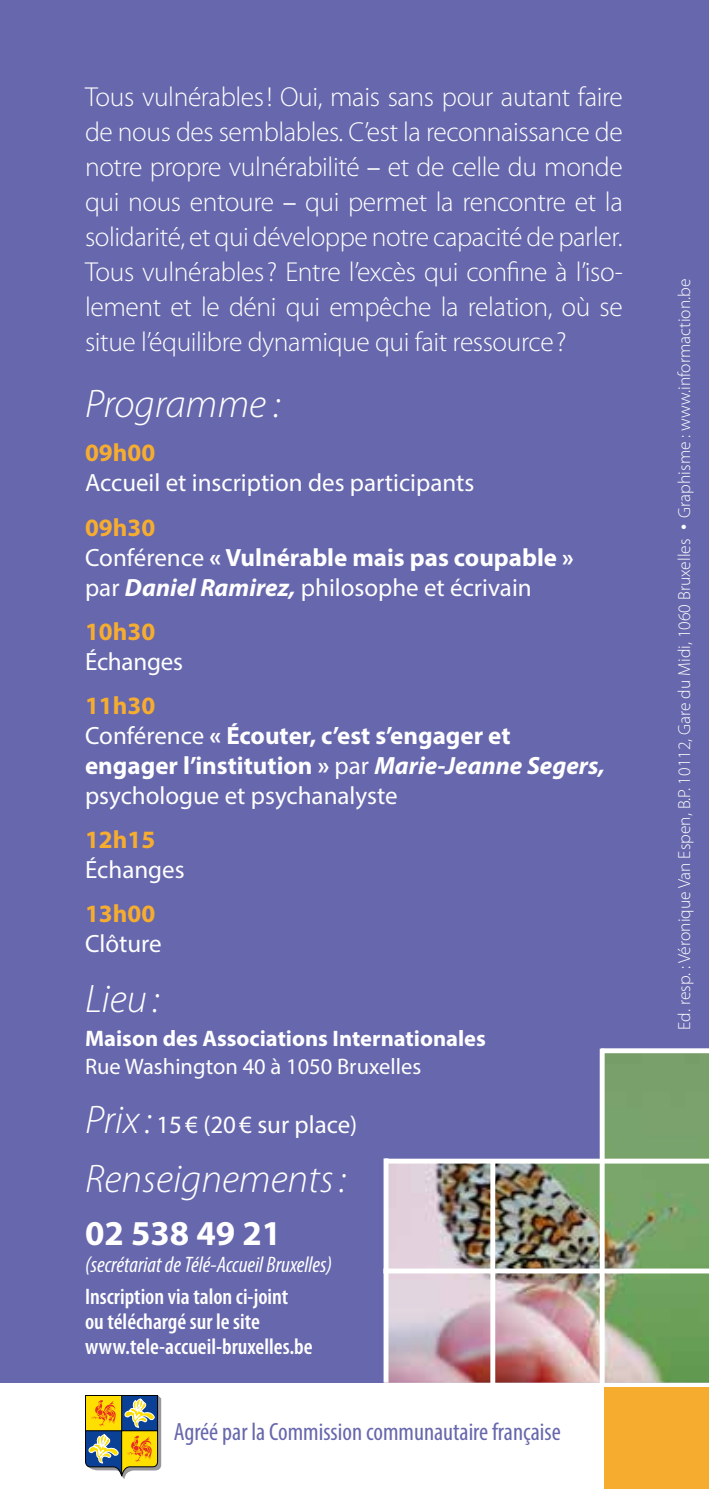
<style>
.page{position:relative;width:709px;height:1489px;background:#fff}
.page>*{position:absolute;margin:0;border:0;box-sizing:border-box;transform-origin:0 0}
.t1{font:italic 300 40px "Myriad Pro";color:#fff}
.t2{font:700 35px "Myriad Pro";color:#fff}
.t3{font:300 27.5px/35px "Myriad Pro";letter-spacing:-.015em;color:#fff;text-align:justify}
.t4{font:25px/30px "Myriad Pro";color:#fff}
.t5{font:700 25px/30px "Myriad Pro";color:#fff}
.t6{font:condensed 25px "Myriad Pro";color:#6767ad}
.t7{font:700 25px "Myriad Pro";color:#f6ad2f}
.t8{font:600 condensed 22.5px/25px "Myriad Pro";color:#fff}
.t9{font:700 22.5px "Myriad Pro";color:#fff}
.t10{font:italic condensed 22.5px "Myriad Pro";color:#fff}
.t11{font:22.5px "Myriad Pro";color:#fff}
.t12{font:300 17.5px "Myriad Pro";color:#fff}
.s1{font-weight:400}
.s2{font-weight:700;color:#f6ad2f}
.s3{font-weight:700}
.s4{font-weight:700;font-style:italic}
.s5{color:#f6ad2f}
.s6{font-style:italic}
.s7{font-weight:300;font-style:italic;font-size:40px}
.s8{font-family:"Gotham"}
</style>
<div class="page">
<div style="left:0;top:0;width:709px;height:1382px;background:#6767ad"></div>
<div style="left:604px;top:1387px;width:105px;height:101px;background:#f6ad2f"></div>
<img style="left:388px;top:1053px;width:321px;height:329px">
<div style="left:385px;top:1158px;width:324px;height:5px;background:#fff"></div>
<div style="left:383px;top:1268px;width:326px;height:5px;background:#fff"></div>
<div style="left:599px;top:1048px;width:5px;height:336px;background:#fff"></div>
<div style="left:490px;top:1161px;width:5px;height:222px;background:#fff"></div>
<div style="left:601px;top:1048px;width:108px;height:5px;background:#fff"></div>
<div style="left:383px;top:1158px;width:5px;height:224px;background:#fff"></div>
<svg style="left:85px;top:1395px;width:76px;height:83px;background:#a49b5c"></svg>
<p class="t3" style="left:85px;top:79px;width:539px">Tous vulnérables! Oui, mais sans pour autant faire de nous des semblables. C’est la reconnaissance de notre propre vulnérabilité <span class="s1">–</span> et de celle du monde qui nous entoure <span class="s1">–</span> qui permet la rencontre et la solidarité, et qui développe notre capacité de parler.<br>Tous vulnérables? Entre l’excès qui confine à l’iso&shy;lement et le déni qui empêche la relation, où se situe l’équilibre dynamique qui fait ressource?</p>
<h1 class="t1" style="left:85px;top:380px;width:197px">Programme :</h1>
<p class="t7" style="left:85px;top:436px;width:72px">09h00</p>
<p class="t4" style="left:85px;top:467px;width:391px">Accueil et inscription des participants</p>
<p class="t4" style="left:85px;top:511px;width:490px"><span class="s2">09h30<br></span>Conférence <span class="s3">« Vulnérable mais pas coupable » </span>par <span class="s4">Daniel Ramirez,</span> philosophe et écrivain</p>
<p class="t7" style="left:85px;top:615px;width:72px">10h30</p>
<p class="t4" style="left:85px;top:646px;width:99px">Échanges</p>
<p class="t5" style="left:85px;top:689px;width:521px"><span class="s5">11h30<br></span><span class="s1">Conférence</span> « Écouter, c’est s’engager et engager l’institution » <span class="s1">par</span> <span class="s6">Marie-Jeanne Segers, </span><span class="s1">psychologue et psychanalyste</span></p>
<p class="t7" style="left:85px;top:823px;width:72px">12h15</p>
<p class="t4" style="left:85px;top:854px;width:101px">Échanges</p>
<p class="t7" style="left:85px;top:897px;width:72px">13h00</p>
<p class="t4" style="left:85px;top:928px;width:78px">Clôture</p>
<h1 class="t1" style="left:85px;top:974px;width:76px">Lieu:</h1>
<p class="t9" style="left:85px;top:1023px;width:402px">Maison des Associations Internationales</p>
<p class="t11" style="left:85px;top:1052px;width:338px">Rue Washington 40 à 1050 Bruxelles</p>
<p class="t4" style="left:85px;top:1109px;width:274px"><span class="s7">Prix:</span> 15€ (20€ sur place)</p>
<h1 class="t1" style="left:85px;top:1154px;width:262px">Renseignements:</h1>
<p class="t2" style="left:85px;top:1209px;width:198px">02 538 49 21</p>
<p class="t10" style="left:85px;top:1251px;width:249px">(secrétariat de Télé-Accueil Bruxelles)</p>
<p class="t8" style="left:85px;top:1283px;width:229px">Inscription via talon ci-joint ou téléchargé sur le site www.tele-accueil-bruxelles.be</p>
<p class="t6" style="left:174px;top:1416px;width:388px">Agréé par la Commission communautaire française</p>
<p class="t12" style="left:674px;top:1029px;width:752px;rotate:-90deg">Ed. resp. : Véronique Van Espen, B.P. 10112, Gare du Midi, 1060 Bruxelles <span class="s8">•</span> Graphisme : www.informaction.be</p>
</div>
